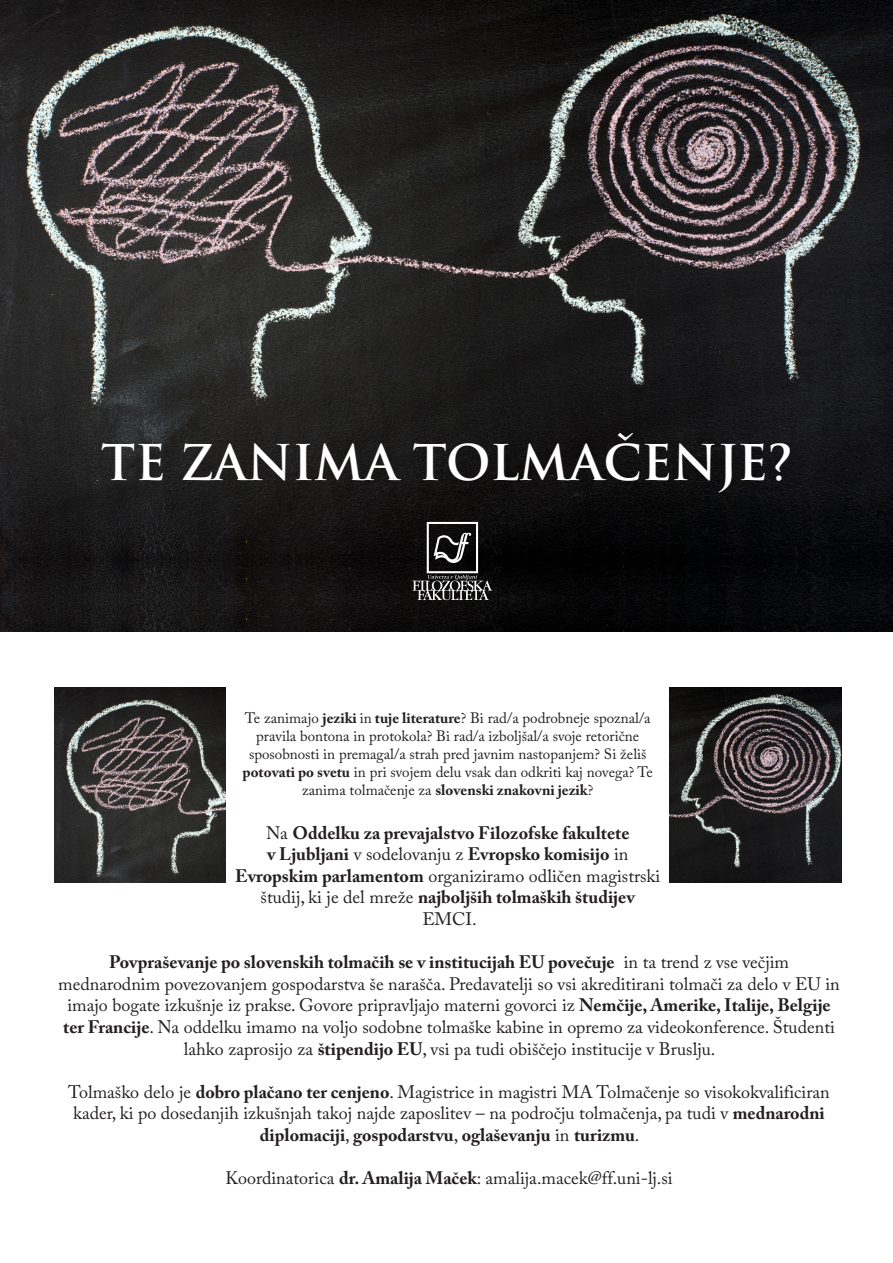
<style>
.page{position:relative;width:893px;height:1263px;background:#fff}
.page>*{position:absolute;margin:0;border:0;box-sizing:border-box;transform-origin:0 0}
.t1{font:700 48px "Trajan Pro";color:#fff}
.t2{font:18px/21.6px "Adobe Caslon Pro";color:#231f20;text-align:center}
.t3{font:700 18px/21.6px "Adobe Caslon Pro";color:#231f20;text-align:center}
.t4{font:15px/18px "Adobe Caslon Pro";color:#231f20;text-align:center}
.s1{font-weight:700}
.s2{font-weight:400}
</style>
<div class="page">
<img style="left:0;top:0;width:893px;height:559px">
<img style="left:0;top:559px;width:893px;height:38px">
<img style="left:0;top:597px;width:893px;height:34px">
<div style="left:427px;top:522px;width:51px;height:51px;border:2px solid #fff"></div>
<svg style="left:434px;top:533px;width:37px;height:30px"></svg>
<svg style="left:412px;top:575px;width:80px;height:25px;background:#504f4f"></svg>
<img style="left:54px;top:688px;width:172px;height:194px">
<img style="left:670px;top:688px;width:171px;height:194px">
<p class="t1" style="left:101px;top:433px;width:694px">TE ZANIMA TOLMAČENJE?</p>
<p class="t4" style="left:243px;top:709px;width:412px">Te zanimajo <span class="s1">jeziki</span> in <span class="s1">tuje literature</span>? Bi rad/a podrobneje spoznal/a pravila bontona in protokola? Bi rad/a izboljšal/a svoje retorične sposobnosti in premagal/a strah pred javnim nastopanjem? Si želiš <span class="s1">potovati po svetu</span> in pri svojem delu vsak dan odkriti kaj novega? Te zanima tolmačenje za <span class="s1">slovenski znakovni jezik</span>?</p>
<p class="t3" style="left:235px;top:821px;width:427px"><span class="s2">Na</span> Oddelku za prevajalstvo Filozofske fakultete<br>v Ljubljani <span class="s2">v sodelovanju z</span> Evropsko komisijo <span class="s2">in </span>Evropskim parlamentom <span class="s2">organiziramo odličen magistrski študij, ki je del mreže</span> najboljših tolmaških študijev <span class="s2">EMCI.</span></p>
<p class="t2" style="left:58px;top:951px;width:783px"><span class="s1">Povpraševanje po slovenskih tolmačih se v institucijah EU povečuje</span> in ta trend z vse večjim mednarodnim povezovanjem gospodarstva še narašča. Predavatelji so vsi akreditirani tolmači za delo v EU in imajo bogate izkušnje iz prakse. Govore pripravljajo materni govorci iz <span class="s1">Nemčije, Amerike, Italije, Belgije ter Francije</span>. Na oddelku imamo na voljo sodobne tolmaške kabine in opremo za videokonference. Študenti lahko zaprosijo za <span class="s1">štipendijo EU</span>, vsi pa tudi obiščejo institucije v Bruslju.</p>
<p class="t2" style="left:68px;top:1081px;width:763px">Tolmaško delo je <span class="s1">dobro plačano ter cenjeno</span>. Magistrice in magistri MA Tolmačenje so visokokvalificiran kader, ki po dosedanjih izkušnjah takoj najde zaposlitev – na področju tolmačenja, pa tudi v <span class="s1">mednarodni diplomaciji</span>, <span class="s1">gospodarstvu</span>, <span class="s1">oglaševanju</span> in <span class="s1">turizmu</span>.</p>
<p class="t2" style="left:225px;top:1167px;width:449px">Koordinatorica <span class="s1">dr. Amalija Maček</span>: amalija.macek@ff.uni-lj.si</p>
</div>
